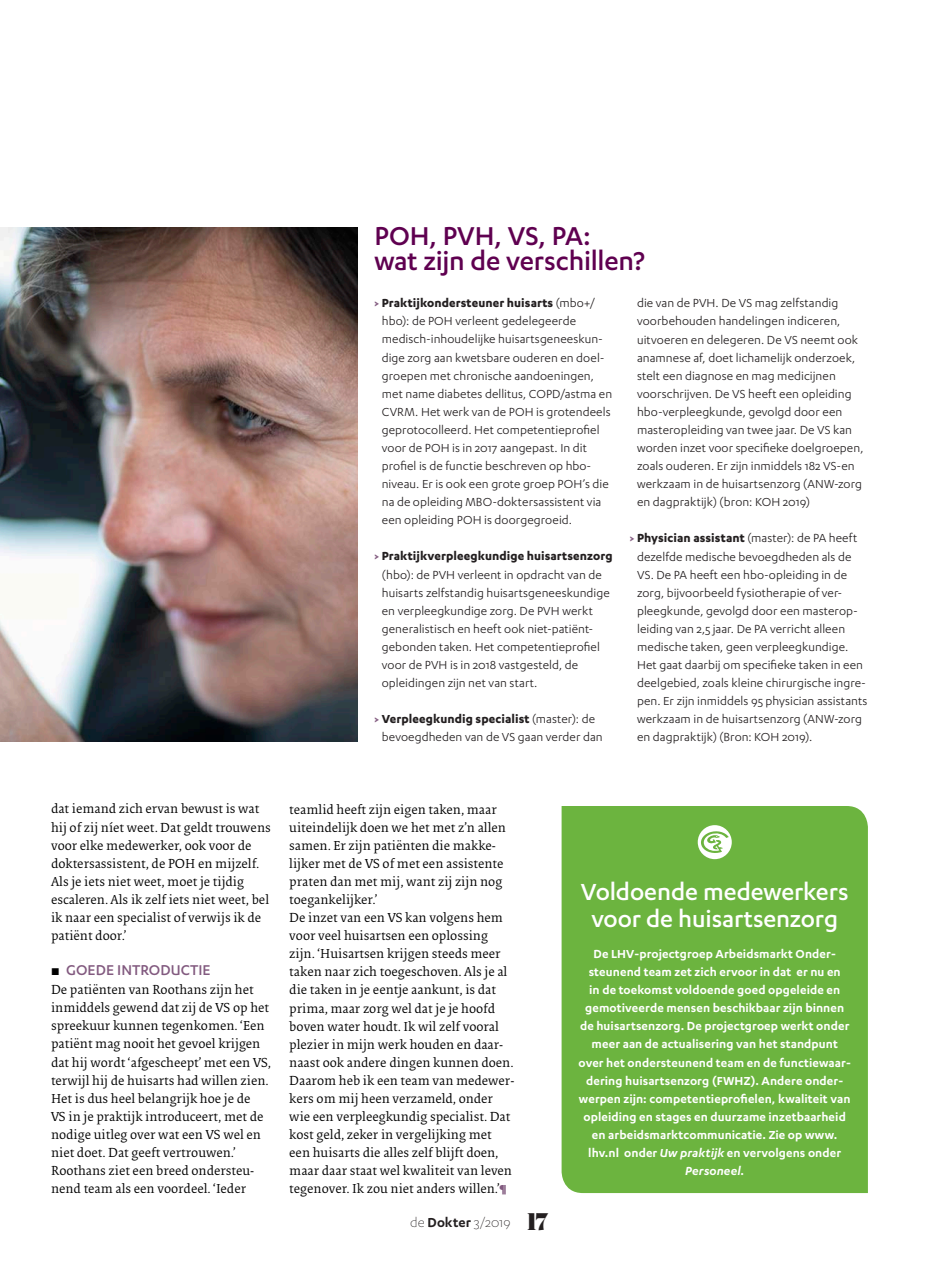
<style>
.page{position:relative;width:936px;height:1276px;background:#fff}
.page>*{position:absolute;margin:0;border:0;box-sizing:border-box;transform-origin:0 0}
.t1{font:500 30px/25.5px "Karbon";letter-spacing:-.005em;color:#5f0050}
.t2{font:500 27px/27px "Karbon";letter-spacing:-.005em;color:#fff;text-align:center}
.t3{font:900 24px "Domaine Disp Cond";color:#231f20}
.t4{font:500 16.5px "Karbon";color:#825a7f}
.t5{font:300 15px "Karbon";color:#231f20}
.t6{font:13.5px/18.1px "Karbon";letter-spacing:.005em;color:#231f20}
.t7{font:13.5px/18.1px "Collis";color:#000}
.t8{font:600 13.5px/18.1px "Karbon";letter-spacing:.01em;color:#fff;text-align:center}
.s1{font-weight:700;color:#825a7f}
.s2{font-weight:700}
.s3{font-family:"Apex New";font-weight:400;font-size:13.5px;color:#000}
.s4{font-family:"Karbon";font-weight:700;color:#825a7f}
.s5{font-weight:600}
.s6{font-style:italic}
</style>
<div class="page">
<div style="left:561px;top:806px;width:306px;height:387px;background:#6cb43f"></div>
<svg style="left:697px;top:825px;width:34px;height:34px"></svg>
<img style="left:0;top:227px;width:357px;height:514px">
<h1 class="t1" style="left:374px;top:222px;width:272px">POH, PVH, VS, PA:<br>wat zijn de verschillen?</h1>
<p class="t6" style="left:382px;top:294px;width:232px;text-indent:-7px"><span class="s1">&gt;</span> <span class="s2">Praktijkondersteuner huisarts</span> (mbo+/ hbo): de POH verleent gedelegeerde medisch-inhoudelijke huisartsgeneeskun&shy;dige zorg aan kwetsbare ouderen en doel&shy;groepen met chronische aandoeningen, met name diabetes dellitus, COPD/astma en CVRM. Het werk van de POH is grotendeels geprotocolleerd. Het competentieprofiel voor de POH is in 2017 aangepast. In dit profiel is de functie beschreven op hbo&shy;niveau. Er is ook een grote groep POH’s die na de opleiding MBO-doktersassistent via een opleiding POH is doorgegroeid.</p>
<p class="t6" style="left:382px;top:547px;width:232px;text-indent:-7px"><span class="s1">&gt;</span> <span class="s2">Praktijkverpleegkundige huisartsenzorg </span>(hbo): de PVH verleent in opdracht van de huisarts zelfstandig huisartsgeneeskundige en verpleegkundige zorg. De PVH werkt generalistisch en heeft ook niet-patiënt&shy;gebonden taken. Het competentieprofiel voor de PVH is in 2018 vastgesteld, de opleidingen zijn net van start.</p>
<p class="t6" style="left:374px;top:709px;width:230px;text-align:center"><span class="s1">&gt;</span> <span class="s2">Verpleegkundig specialist</span> (master): de bevoegdheden van de VS gaan verder dan</p>
<p class="t6" style="left:637px;top:294px;width:228px">die van de PVH. De VS mag zelfstandig voorbehouden handelingen indiceren, uitvoeren en delegeren. De VS neemt ook anamnese af, doet lichamelijk onderzoek, stelt een diagnose en mag medicijnen voorschrijven. De VS heeft een opleiding hbo-verpleegkunde, gevolgd door een masteropleiding van twee jaar. De VS kan worden inzet voor specifieke doelgroepen, zoals ouderen. Er zijn inmiddels 182 VS-en werkzaam in de huisartsenzorg (ANW-zorg en dagpraktijk) (bron: KOH 2019)</p>
<p class="t6" style="left:637px;top:529px;width:232px;text-indent:-7px"><span class="s1">&gt;</span> <span class="s2">Physician assistant</span> (master): de PA heeft dezelfde medische bevoegdheden als de VS. De PA heeft een hbo-opleiding in de zorg, bijvoorbeeld fysiotherapie of ver&shy;pleegkunde, gevolgd door een masterop&shy;leiding van 2,5 jaar. De PA verricht alleen medische taken, geen verpleegkundige.<br>Het gaat daarbij om specifieke taken in een deelgebied, zoals kleine chirurgische ingre&shy;pen. Er zijn inmiddels 95 physician assistants werkzaam in de huisartsenzorg (ANW-zorg en dagpraktijk) (Bron: KOH 2019).</p>
<p class="t7" style="left:51px;top:801px;width:221px">dat iemand zich ervan bewust is wat hij of zij níet weet. Dat geldt trouwens voor elke medewerker, ook voor de doktersassistent, de POH en mijzelf.<br>Als je iets niet weet, moet je tijdig escaleren. Als ik zelf iets niet weet, bel ik naar een specialist of verwijs ik de patiënt door.’</p>
<p class="t4" style="left:51px;top:960px;width:161px"><span class="s3">▪</span> GOEDE INTRODUCTIE</p>
<p class="t7" style="left:51px;top:982px;width:221px">De patiënten van Roothans zijn het inmiddels gewend dat zij de VS op het spreekuur kunnen tegenkomen. ‘Een patiënt mag nooit het gevoel krijgen dat hij wordt ‘afgescheept’ met een VS, terwijl hij de huisarts had willen zien.<br>Het is dus heel belangrijk hoe je de<br>VS in je praktijk introduceert, met de nodige uitleg over wat een VS wel en niet doet. Dat geeft vertrouwen.’ Roothans ziet een breed ondersteu&shy;nend team als een voordeel. ‘Ieder</p>
<p class="t7" style="left:289px;top:801px;width:226px">teamlid heeft zijn eigen taken, maar uiteindelijk doen we het met z’n allen samen. Er zijn patiënten die makke&shy;lijker met de VS of met een assistente praten dan met mij, want zij zijn nog toegankelijker.’<br>De inzet van een VS kan volgens hem voor veel huisartsen een oplossing zijn. ‘Huisartsen krijgen steeds meer taken naar zich toegeschoven. Als je al die taken in je eentje aankunt, is dat prima, maar zorg wel dat je je hoofd boven water houdt. Ik wil zelf vooral plezier in mijn werk houden en daar&shy;naast ook andere dingen kunnen doen.<br>Daarom heb ik een team van medewer&shy;kers om mij heen verzameld, onder wie een verpleegkundig specialist. Dat kost geld, zeker in vergelijking met een huisarts die alles zelf blijft doen, maar daar staat wel kwaliteit van leven tegenover. Ik zou niet anders willen.’<span class="s4">¶</span></p>
<p class="t5" style="left:410px;top:1214px;width:102px">de <span class="s5">Dokter</span> 3/2019</p>
<h3 class="t3" style="left:527px;top:1206px;width:22px">17</h3>
<h2 class="t2" style="left:581px;top:877px;width:269px">Voldoende medewerkers voor de huisartsenzorg</h2>
<p class="t8" style="left:578px;top:944px;width:274px">De LHV-projectgroep Arbeidsmarkt Onder&shy;steunend team zet zich ervoor in dat er nu en<br>in de toekomst voldoende goed opgeleide en gemotiveerde mensen beschikbaar zijn binnen de huisartsenzorg. De projectgroep werkt onder meer aan de actualisering van het standpunt over het ondersteunend team en de functiewaar&shy;dering huisartsenzorg (FWHZ). Andere onder&shy;werpen zijn: competentieprofielen, kwaliteit van opleiding en stages en duurzame inzetbaarheid en arbeidsmarktcommunicatie. Zie op www. lhv.nl onder <span class="s6">Uw praktijk</span> en vervolgens onder <span class="s6">Personeel</span>.</p>
</div>
